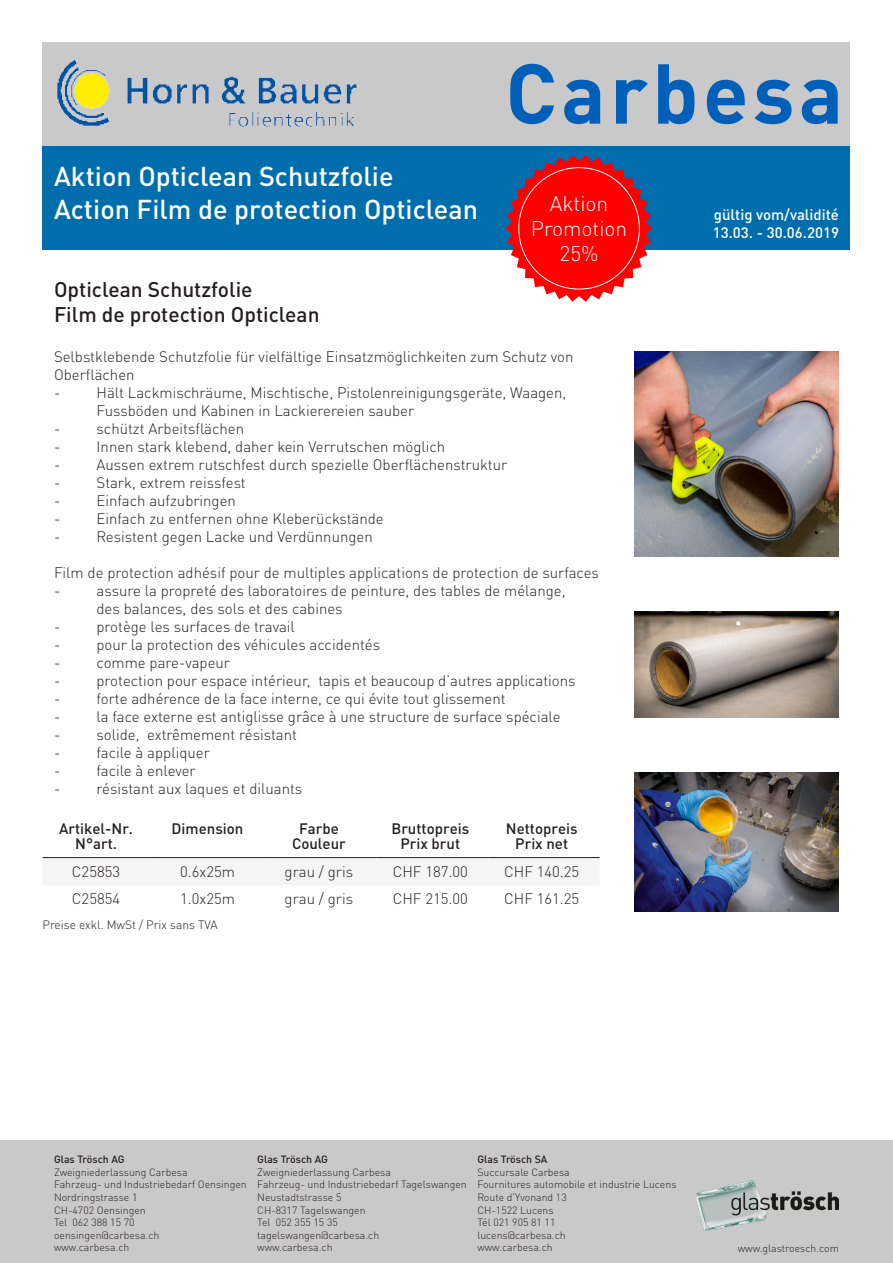
<style>
.page{position:relative;width:893px;height:1263px;background:#fff}
.page>*{position:absolute;margin:0;border:0;box-sizing:border-box;transform-origin:0 0}
.t1{font:500 27px "DIN Pro";color:#fff}
.t2{font:500 21px "DIN Pro";color:#231f20}
.t3{font:300 21px "DIN Pro";color:#fff}
._02_Tabellentext{font:300 15px/18px "DIN Pro";color:#231f20}
._01_Tabellenkopf{font:500 15px "DIN Pro";color:#231f20}
.t4{font:500 15px "DIN Pro";color:#fff}
.t5{font:300 12px "DIN Pro";color:#231f20}
.t6{font:300 10.5px/12.6px "DIN Pro";color:#231f20}
.t7{font:500 10.5px "DIN Pro";color:#231f20}
</style>
<div class="page">
<div style="left:0;top:1140px;width:893px;height:123px;background:#cac9c9"></div>
<img style="left:697px;top:1180px;width:142px;height:50px">
<div style="left:43px;top:43px;width:807px;height:103px;background:#cac9c9"></div>
<div style="left:43px;top:146px;width:807px;height:103px;background:#006ead"></div>
<svg style="left:510px;top:64px;width:44px;height:60px"></svg>
<svg style="left:564px;top:80px;width:36px;height:44px"></svg>
<svg style="left:616px;top:80px;width:32px;height:44px"></svg>
<svg style="left:658px;top:64px;width:36px;height:60px"></svg>
<svg style="left:707px;top:80px;width:38px;height:44px"></svg>
<svg style="left:755px;top:80px;width:37px;height:44px"></svg>
<svg style="left:802px;top:80px;width:36px;height:44px"></svg>
<svg style="left:43px;top:858px;width:557px;height:1px"></svg>
<hr style="left:43px;top:857px;width:111px;height:1px;background:#231f20">
<hr style="left:154px;top:857px;width:111px;height:1px;background:#231f20">
<hr style="left:265px;top:857px;width:112px;height:1px;background:#231f20">
<hr style="left:377px;top:857px;width:111px;height:1px;background:#231f20">
<hr style="left:488px;top:857px;width:112px;height:1px;background:#231f20">
<img style="left:635px;top:352px;width:204px;height:204px">
<img style="left:635px;top:611px;width:204px;height:106px">
<img style="left:635px;top:772px;width:204px;height:139px">
<svg style="left:506px;top:155px;width:146px;height:147px"></svg>
<div style="left:519px;top:168px;width:120px;height:121px;background:#f00;border-radius:50%"></div>
<img style="left:57px;top:59px;width:300px;height:68px">
<p class="t1" style="left:54px;top:155px;width:341px">Aktion Opticlean Schutzfolie</p>
<p class="t1" style="left:54px;top:187px;width:426px">Action Film de protection Opticlean</p>
<p class="t3" style="left:550px;top:187px;width:60px">Aktion</p>
<p class="t3" style="left:531px;top:212px;width:98px">Promotion</p>
<p class="t3" style="left:560px;top:237px;width:40px">25%</p>
<p class="t2" style="left:54px;top:272px;width:200px">Opticlean Schutzfolie</p>
<p class="t2" style="left:54px;top:297px;width:267px">Film de protection Opticlean</p>
<p class="_02_Tabellentext" style="left:54px;top:346px;width:521px">Selbstklebende Schutzfolie für vielfältige Einsatzmöglichkeiten zum Schutz von<br>Oberflächen</p>
<p class="_02_Tabellentext" style="left:54px;top:382px;width:8px">-</p>
<p class="_02_Tabellentext" style="left:97px;top:382px;width:471px">Hält Lackmischräume, Mischtische, Pistolenreinigungsgeräte, Waagen,<br>Fussböden und Kabinen in Lackierereien sauber</p>
<p class="_02_Tabellentext" style="left:54px;top:418px;width:8px">-</p>
<p class="_02_Tabellentext" style="left:97px;top:418px;width:149px">schützt Arbeitsflächen</p>
<p class="_02_Tabellentext" style="left:54px;top:436px;width:8px">-</p>
<p class="_02_Tabellentext" style="left:97px;top:436px;width:350px">Innen stark klebend, daher kein Verrutschen möglich</p>
<p class="_02_Tabellentext" style="left:54px;top:454px;width:8px">-</p>
<p class="_02_Tabellentext" style="left:97px;top:454px;width:412px">Aussen extrem rutschfest durch spezielle Oberflächenstruktur</p>
<p class="_02_Tabellentext" style="left:54px;top:472px;width:8px">-</p>
<p class="_02_Tabellentext" style="left:97px;top:472px;width:151px">Stark, extrem reissfest</p>
<p class="_02_Tabellentext" style="left:54px;top:490px;width:8px">-</p>
<p class="_02_Tabellentext" style="left:97px;top:490px;width:141px">Einfach aufzubringen</p>
<p class="_02_Tabellentext" style="left:54px;top:508px;width:8px">-</p>
<p class="_02_Tabellentext" style="left:97px;top:508px;width:289px">Einfach zu entfernen ohne Kleberückstände</p>
<p class="_02_Tabellentext" style="left:54px;top:526px;width:8px">-</p>
<p class="_02_Tabellentext" style="left:97px;top:526px;width:278px">Resistent gegen Lacke und Verdünnungen</p>
<p class="_02_Tabellentext" style="left:54px;top:562px;width:546px">Film de protection adhésif pour de multiples applications de protection de surfaces</p>
<p class="_02_Tabellentext" style="left:54px;top:580px;width:8px">-</p>
<p class="_02_Tabellentext" style="left:97px;top:580px;width:470px">assure la propreté des laboratoires de peinture, des tables de mélange, des balances, des sols et des cabines</p>
<p class="_02_Tabellentext" style="left:54px;top:616px;width:8px">-</p>
<p class="_02_Tabellentext" style="left:97px;top:616px;width:200px">protège les surfaces de travail</p>
<p class="_02_Tabellentext" style="left:54px;top:634px;width:8px">-</p>
<p class="_02_Tabellentext" style="left:97px;top:634px;width:285px">pour la protection des véhicules accidentés</p>
<p class="_02_Tabellentext" style="left:54px;top:652px;width:8px">-</p>
<p class="_02_Tabellentext" style="left:97px;top:652px;width:135px">comme pare-vapeur</p>
<p class="_02_Tabellentext" style="left:54px;top:670px;width:8px">-</p>
<p class="_02_Tabellentext" style="left:97px;top:670px;width:481px">protection pour espace intérieur, tapis et beaucoup d’autres applications</p>
<p class="_02_Tabellentext" style="left:54px;top:688px;width:8px">-</p>
<p class="_02_Tabellentext" style="left:97px;top:688px;width:411px">forte adhérence de la face interne, ce qui évite tout glissement</p>
<p class="_02_Tabellentext" style="left:54px;top:706px;width:8px">-</p>
<p class="_02_Tabellentext" style="left:97px;top:706px;width:465px">la face externe est antiglisse grâce à une structure de surface spéciale</p>
<p class="_02_Tabellentext" style="left:54px;top:724px;width:8px">-</p>
<p class="_02_Tabellentext" style="left:97px;top:724px;width:202px">solide, extrêmement résistant</p>
<p class="_02_Tabellentext" style="left:54px;top:742px;width:8px">-</p>
<p class="_02_Tabellentext" style="left:97px;top:742px;width:115px">facile à appliquer</p>
<p class="_02_Tabellentext" style="left:54px;top:760px;width:8px">-</p>
<p class="_02_Tabellentext" style="left:97px;top:760px;width:101px">facile à enlever</p>
<p class="_02_Tabellentext" style="left:54px;top:778px;width:8px">-</p>
<p class="_02_Tabellentext" style="left:97px;top:778px;width:207px">résistant aux laques et diluants</p>
<p class="_01_Tabellenkopf" style="left:59px;top:816px;width:75px">Artikel-Nr.</p>
<p class="_01_Tabellenkopf" style="left:75px;top:831px;width:43px">N°art.</p>
<p class="_01_Tabellenkopf" style="left:172px;top:816px;width:73px">Dimension</p>
<p class="_01_Tabellenkopf" style="left:299px;top:816px;width:41px">Farbe</p>
<p class="_01_Tabellenkopf" style="left:292px;top:831px;width:55px">Couleur</p>
<p class="_01_Tabellenkopf" style="left:391px;top:816px;width:79px">Bruttopreis</p>
<p class="_01_Tabellenkopf" style="left:400px;top:831px;width:61px">Prix brut</p>
<p class="_01_Tabellenkopf" style="left:506px;top:816px;width:73px">Nettopreis</p>
<p class="_01_Tabellenkopf" style="left:515px;top:831px;width:54px">Prix net</p>
<p class="_02_Tabellentext" style="left:72px;top:861px;width:50px">C25853</p>
<p class="_02_Tabellentext" style="left:180px;top:861px;width:56px">0.6x25m</p>
<p class="_02_Tabellentext" style="left:285px;top:861px;width:70px">grau / gris</p>
<p class="_02_Tabellentext" style="left:393px;top:861px;width:77px">CHF 187.00</p>
<p class="_02_Tabellentext" style="left:504px;top:861px;width:77px">CHF 140.25</p>
<p class="_02_Tabellentext" style="left:72px;top:888px;width:50px">C25854</p>
<p class="_02_Tabellentext" style="left:180px;top:888px;width:56px">1.0x25m</p>
<p class="_02_Tabellentext" style="left:285px;top:888px;width:70px">grau / gris</p>
<p class="_02_Tabellentext" style="left:393px;top:888px;width:77px">CHF 215.00</p>
<p class="_02_Tabellentext" style="left:504px;top:888px;width:77px">CHF 161.25</p>
<p class="t5" style="left:43px;top:915px;width:177px">Preise exkl. MwSt / Prix sans TVA</p>
<p class="t4" style="left:714px;top:202px;width:127px">gültig vom/validité</p>
<p class="t4" style="left:713px;top:220px;width:128px">13.03. - 30.06.2019</p>
<p class="t7" style="left:54px;top:1151px;width:72px">Glas Trösch AG</p>
<p class="t6" style="left:54px;top:1165px;width:194px">Zweigniederlassung Carbesa<br>Fahrzeug- und Industriebedarf Oensingen<br>Nordringstrasse 1<br>CH-4702 Oensingen<br>Tel 062 388 15 70<br>oensingen@carbesa.ch<br>www.carbesa.ch</p>
<p class="t7" style="left:257px;top:1151px;width:72px">Glas Trösch AG</p>
<p class="t6" style="left:257px;top:1165px;width:211px">Zweigniederlassung Carbesa<br>Fahrzeug- und Industriebedarf Tagelswangen<br>Neustadtstrasse 5<br>CH-8317 Tagelswangen<br>Tel 052 355 15 35<br>tagelswangen@carbesa.ch<br>www.carbesa.ch</p>
<p class="t7" style="left:477px;top:1151px;width:72px">Glas Trösch SA</p>
<p class="t6" style="left:477px;top:1165px;width:201px">Succursale Carbesa<br>Fournitures automobile et industrie Lucens<br>Route d’Yvonand 13<br>CH-1522 Lucens<br>Tél 021 905 81 11<br>lucens@carbesa.ch<br>www.carbesa.ch</p>
<p class="t6" style="left:738px;top:1241px;width:103px">www.glastroesch.com</p>
</div>
